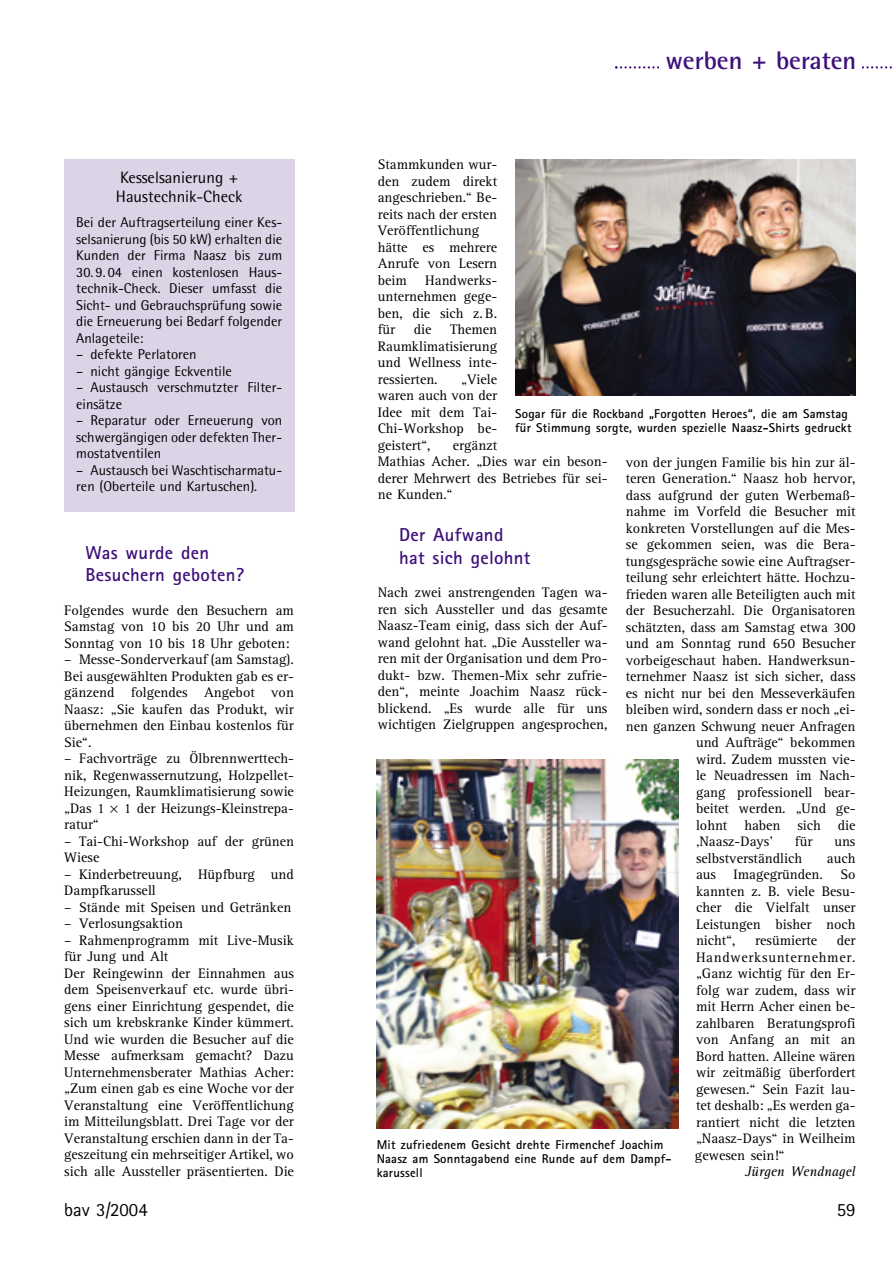
<style>
.page{position:relative;width:893px;height:1263px;background:#fff}
.page>*{position:absolute;margin:0;border:0;box-sizing:border-box;transform-origin:0 0}
.t1{font:700 25.5px "Rotis Semi Sans";color:#3d107b}
.t2{font:700 18.75px/22.5px "Rotis Sans Serif";letter-spacing:.015em;color:#3d107b}
.t3{font:18.75px "Rotis Sans Serif";color:#000}
.t4{font:16.5px/19.5px "Rotis Semi Sans";color:#000}
.t5{font:14.25px/16.5px "Rotis Serif";color:#000;text-align:justify}
.t6{font:14.25px/16.5px "Rotis Semi Sans";color:#000;text-align:justify}
.t7{font:italic 14.25px "Rotis Serif";color:#000}
.t8{font:700 12.75px/14.2px "Rotis Sans Serif";letter-spacing:.015em;color:#000}
</style>
<div class="page">
<svg style="left:615px;top:66px;width:277px;height:3px"></svg>
<div style="left:659px;top:51px;width:202px;height:29px;background:#fff"></div>
<div style="left:64px;top:159px;width:230px;height:353px;background:#dcd3e7"></div>
<img style="left:376px;top:760px;width:302px;height:368px">
<img style="left:515px;top:159px;width:340px;height:237px">
<p class="t4" style="left:116px;top:169px;width:128px">Kesselsanierung +<br>Haustechnik-Check</p>
<p class="t6" style="left:76px;top:216px;width:207px">Bei der Auftragserteilung einer Kes&shy;selsanierung (bis 50 kW) erhalten die Kunden der Firma Naasz bis zum</p>
<p class="t6" style="left:76px;top:265px;width:207px">30. 9. 04 einen kostenlosen Haus&shy;technik-Check. Dieser umfasst die Sicht- und Gebrauchsprüfung sowie die Erneuerung bei Bedarf folgender Anlageteile:</p>
<p class="t6" style="left:76px;top:348px;width:122px">– defekte Perlatoren</p>
<p class="t6" style="left:76px;top:364px;width:157px">– nicht gängige Eckventile</p>
<p class="t6" style="left:76px;top:381px;width:207px">– Austausch verschmutzter Filter&shy;einsätze</p>
<p class="t6" style="left:76px;top:414px;width:207px">– Reparatur oder Erneuerung von schwergängigen oder defekten Ther&shy;mostatventilen</p>
<p class="t6" style="left:76px;top:463px;width:207px">– Austausch bei Waschtischarmatu&shy;ren (Oberteile und Kartuschen).</p>
<h2 class="t2" style="left:85px;top:543px;width:160px">Was wurde den<br>Besuchern geboten?</h2>
<p class="t5" style="left:64px;top:603px;width:231px">Folgendes wurde den Besuchern am Samstag von 10 bis 20 Uhr und am Sonntag von 10 bis 18 Uhr geboten:</p>
<p class="t5" style="left:64px;top:653px;width:231px">– Messe-Sonderverkauf (am Samstag).<br>Bei ausgewählten Produkten gab es er&shy;gänzend folgendes Angebot von Naasz: „Sie kaufen das Produkt, wir übernehmen den Einbau kostenlos für Sie“.</p>
<p class="t5" style="left:64px;top:752px;width:231px">– Fachvorträge zu Ölbrennwerttech&shy;nik, Regenwassernutzung, Holzpellet-Heizungen, Raumklimatisierung sowie „Das 1</p>
<p class="t5" style="left:124px;top:801px;width:172px">1 der Heizungs-Kleinstrepa-</p>
<p class="t5" style="left:64px;top:818px;width:36px">ratur“</p>
<p class="t5" style="left:64px;top:834px;width:231px">– Tai-Chi-Workshop auf der grünen<br>Wiese</p>
<p class="t5" style="left:64px;top:867px;width:231px">– Kinderbetreuung, Hüpfburg und<br>Dampfkarussell</p>
<p class="t5" style="left:64px;top:900px;width:228px">– Stände mit Speisen und Getränken</p>
<p class="t5" style="left:64px;top:917px;width:120px">– Verlosungsaktion</p>
<p class="t5" style="left:64px;top:933px;width:231px;text-align:left">– Rahmenprogramm mit Live-Musik für Jung und Alt<br>Der Reingewinn der Einnahmen aus dem Speisenverkauf etc. wurde übri&shy;gens einer Einrichtung gespendet, die sich um krebskranke Kinder kümmert.<br>Und wie wurden die Besucher auf die Messe aufmerksam gemacht? Dazu Unternehmensberater Mathias Acher: „Zum einen gab es eine Woche vor der Veranstaltung eine Veröffentlichung im Mitteilungsblatt. Drei Tage vor der Veranstaltung erschien dann in der Ta&shy;geszeitung ein mehrseitiger Artikel, wo sich alle Aussteller präsentierten. Die</p>
<h1 class="t1" style="left:665px;top:51px;width:192px">werben + beraten</h1>
<p class="t5" style="left:378px;top:158px;width:121px;text-align:left">Stammkunden wur&shy;den zudem direkt angeschrieben.“ Be&shy;reits nach der ersten<br>Veröffentlichung hätte es mehrere<br>Anrufe von Lesern beim</p>
<p class="t5" style="left:378px;top:273px;width:121px;text-indent:48px">Handwerks&shy;unternehmen gege&shy;ben, die sich z. B. für</p>
<p class="t5" style="left:378px;top:323px;width:121px;text-indent:72px">Themen Raumklimatisierung und Wellness inte&shy;ressierten.</p>
<p class="t5" style="left:414px;top:323px;width:19px">die</p>
<p class="t5" style="left:378px;top:372px;width:121px;text-indent:83px">„Viele waren auch von der Idee mit dem Tai-Chi-Workshop be&shy;geistert“,</p>
<p class="t8" style="left:515px;top:407px;width:338px">Sogar für die Rockband „Forgotten Heroes“, die am Samstag für Stimmung sorgte, wurden spezielle Naasz-Shirts gedruckt</p>
<p class="t5" style="left:378px;top:438px;width:231px;text-align:left;text-indent:75px">ergänzt<br>Mathias Acher. „Dies war ein beson&shy;derer Mehrwert des Betriebes für sei&shy;ne Kunden.“</p>
<h2 class="t2" style="left:399px;top:526px;width:133px">Der Aufwand hat sich gelohnt</h2>
<p class="t5" style="left:378px;top:586px;width:231px">Nach zwei anstrengenden Tagen wa&shy;ren sich Aussteller und das gesamte Naasz-Team einig, dass sich der Auf&shy;wand gelohnt hat. „Die Aussteller wa&shy;ren mit der Organisation und dem Pro&shy;dukt- bzw. Themen-Mix sehr zufrie&shy;den“, meinte Joachim Naasz rück&shy;blickend. „Es wurde alle für uns wichtigen Zielgruppen angesprochen,</p>
<p class="t5" style="left:625px;top:455px;width:231px">von der jungen Familie bis hin zur äl-</p>
<p class="t5" style="left:625px;top:472px;width:231px">teren Generation.“ Naasz hob hervor,</p>
<p class="t5" style="left:625px;top:488px;width:231px">dass aufgrund der guten Werbemaß-</p>
<p class="t5" style="left:625px;top:505px;width:231px">nahme im Vorfeld die Besucher mit</p>
<p class="t5" style="left:625px;top:521px;width:231px">konkreten Vorstellungen auf die Mes-</p>
<p class="t5" style="left:625px;top:538px;width:231px">se gekommen seien, was die Bera-</p>
<p class="t5" style="left:625px;top:554px;width:231px">tungsgespräche sowie eine Auftragser-</p>
<p class="t5" style="left:625px;top:571px;width:231px">teilung sehr erleichtert hätte. Hochzu-</p>
<p class="t5" style="left:625px;top:587px;width:231px">frieden waren alle Beteiligten auch mit</p>
<p class="t5" style="left:625px;top:604px;width:231px">der Besucherzahl. Die Organisatoren</p>
<p class="t5" style="left:625px;top:620px;width:231px">schätzten, dass am Samstag etwa 300</p>
<p class="t5" style="left:625px;top:637px;width:231px">und am Sonntag rund 650 Besucher</p>
<p class="t5" style="left:625px;top:653px;width:231px">vorbeigeschaut haben. Handwerksun-</p>
<p class="t5" style="left:625px;top:670px;width:231px">ternehmer Naasz ist sich sicher, dass</p>
<p class="t5" style="left:625px;top:686px;width:231px">es nicht nur bei den Messeverkäufen</p>
<p class="t5" style="left:625px;top:703px;width:231px">bleiben wird, sondern dass er noch „ei-</p>
<p class="t5" style="left:625px;top:719px;width:231px">nen ganzen Schwung neuer Anfragen</p>
<p class="t5" style="left:696px;top:736px;width:161px">und Aufträge“ bekommen</p>
<p class="t5" style="left:696px;top:752px;width:161px">wird. Zudem mussten vie-</p>
<p class="t5" style="left:696px;top:769px;width:161px">le Neuadressen im Nach-</p>
<p class="t5" style="left:696px;top:785px;width:161px">gang professionell bear-</p>
<p class="t5" style="left:696px;top:802px;width:161px">beitet werden. „Und ge-</p>
<p class="t5" style="left:696px;top:818px;width:161px">lohnt haben sich die</p>
<p class="t5" style="left:696px;top:835px;width:78px">‚Naasz-Days’</p>
<p class="t5" style="left:794px;top:835px;width:19px">für</p>
<p class="t5" style="left:834px;top:835px;width:23px">uns</p>
<p class="t5" style="left:696px;top:851px;width:108px">selbstverständlich</p>
<p class="t5" style="left:696px;top:851px;width:161px;text-indent:131px">auch aus Imagegründen. So kannten z. B. viele Besu&shy;cher die Vielfalt unser Leistungen bisher noch nicht“,</p>
<p class="t5" style="left:695px;top:934px;width:162px;text-indent:142px">der Handwerksunternehmer. „Ganz wichtig für den Er&shy;folg war zudem, dass wir mit Herrn Acher einen be&shy;zahlbaren Beratungsprofi von Anfang an mit an Bord hatten. Alleine wären wir zeitmäßig überfordert gewesen.“ Sein Fazit lau&shy;tet deshalb: „Es werden ga&shy;rantiert nicht die letzten „Naasz-Days“ in Weilheim gewesen sein!“</p>
<p class="t7" style="left:745px;top:1167px;width:112px">Jürgen Wendnagel</p>
<p class="t5" style="left:755px;top:934px;width:64px">resümierte</p>
<p class="t8" style="left:376px;top:1139px;width:296px">Mit zufriedenem Gesicht drehte Firmenchef Joachim<br>Naasz am Sonntagabend eine Runde auf dem Dampf&shy;karussell</p>
<h2 class="t3" style="left:64px;top:1203px;width:85px">bav 3/2004</h2>
<h2 class="t3" style="left:836px;top:1203px;width:20px">59</h2>
</div>
